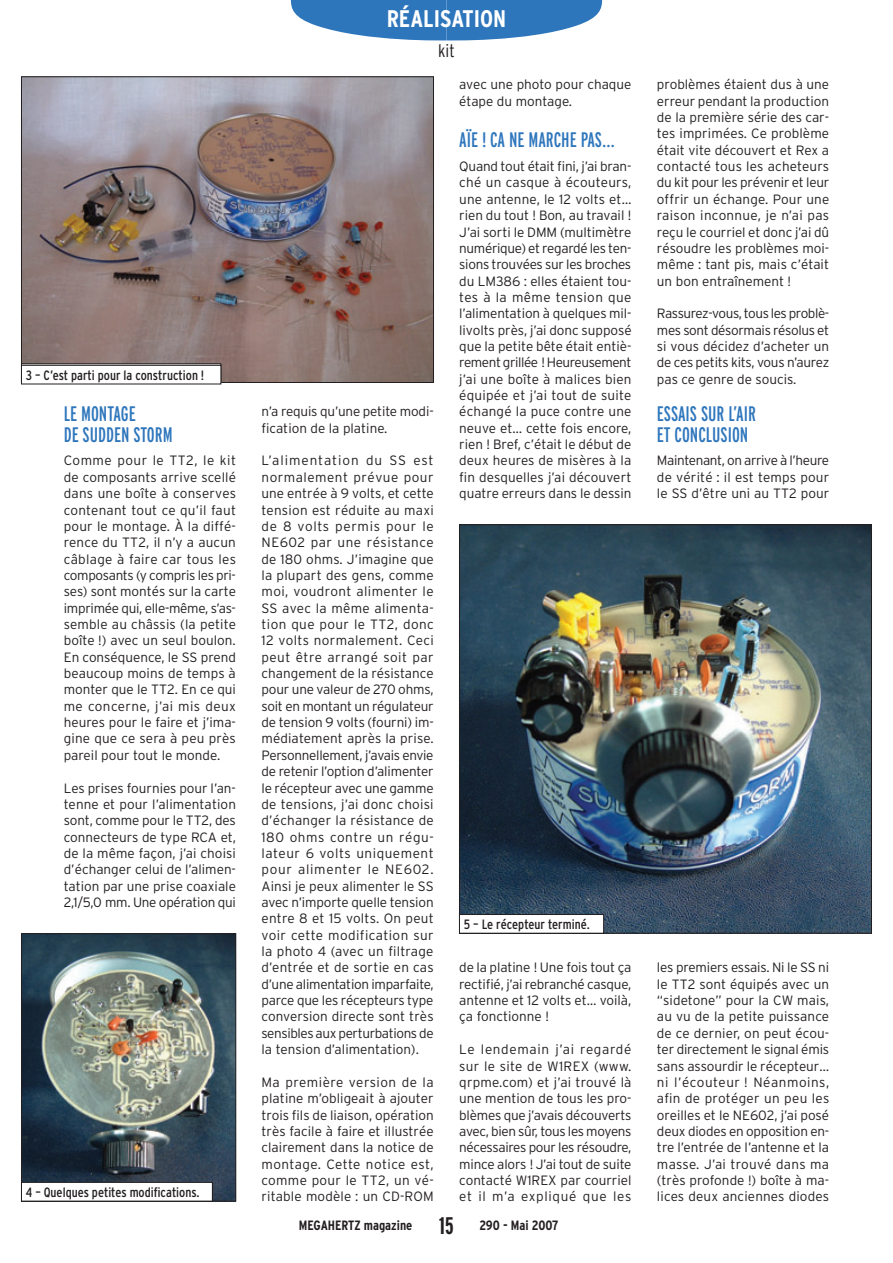
<style>
.page{position:relative;width:893px;height:1263px;background:#fff}
.page>*{position:absolute;margin:0;border:0;box-sizing:border-box;transform-origin:0 0}
.t1{font:700 condensed 24px "Interstate";color:#fff}
.t2{font:700 extra-condensed 24px "Interstate";color:#231f20}
.t3{font:extra-condensed 21px/20.9px "Interstate";color:#2e76bc}
.t4{font:300 condensed 18px "Interstate";color:#231f20}
.t5{font:300 13.5px/16.4px "Interstate";color:#231f20;text-align:justify}
.t6{font:condensed 13.5px "Interstate";color:#231f20}
.t7{font:700 condensed 13.5px "Interstate";color:#231f20}
</style>
<div class="page">
<svg style="left:291px;top:0;width:311px;height:41px"></svg>
<img style="left:23px;top:79px;width:409px;height:302px">
<img style="left:23px;top:935px;width:211px;height:264px">
<div style="left:21px;top:933px;width:215px;height:268px;border:1px solid #231f20"></div>
<img style="left:461px;top:526px;width:409px;height:405px">
<div style="left:21px;top:1182px;width:191px;height:19px;background:#fff"></div>
<div style="left:21px;top:1182px;width:192px;height:19px;border:1px solid #231f20"></div>
<div style="left:459px;top:914px;width:145px;height:19px;background:#fff"></div>
<div style="left:459px;top:914px;width:145px;height:19px;border:1px solid #231f20"></div>
<div style="left:21px;top:365px;width:200px;height:19px;background:#fff"></div>
<div style="left:21px;top:365px;width:200px;height:19px;border:1px solid #231f20"></div>
<p class="t6" style="left:26px;top:366px;width:174px">3 – C’est parti pour la construction</p>
<p class="t6" style="left:201px;top:367px;width:5px">!</p>
<h2 class="t3" style="left:64px;top:403px;width:111px">LE MONTAGE<br>DE SUDDEN STORM</h2>
<p class="t5" style="left:64px;top:452px;width:174px">Comme pour le TT2, le kit de composants arrive scellé dans une boîte à conserves contenant tout ce qu’il faut pour le montage. À la diffé&shy;rence du TT2, il n’y a aucun câblage à faire car tous les composants (y compris les pri&shy;ses) sont montés sur la carte imprimée qui, elle-même, s’as&shy;semble au châssis (la petite boîte !) avec un seul boulon.<br>En conséquence, le SS prend beaucoup moins de temps à monter que le TT2. En ce qui me concerne, j’ai mis deux heures pour le faire et j’ima&shy;gine que ce sera à peu près pareil pour tout le monde.</p>
<p class="t5" style="left:64px;top:779px;width:174px">Les prises fournies pour l’an&shy;tenne et pour l’alimentation sont, comme pour le TT2, des connecteurs de type RCA et, de la même façon, j’ai choisi d’échanger celui de l’alimen&shy;tation par une prise coaxiale 2,1/5,0 mm. Une opération qui</p>
<p class="t6" style="left:26px;top:1184px;width:175px">4 – Quelques petites modifications.</p>
<h1 class="t1" style="left:387px;top:5px;width:121px">réalisation</h1>
<h3 class="t4" style="left:438px;top:41px;width:18px">kit</h3>
<p class="t5" style="left:261px;top:403px;width:174px">n’a requis qu’une petite modi&shy;fication de la platine.</p>
<p class="t5" style="left:261px;top:452px;width:174px">L’alimentation du SS est normalement prévue pour une entrée à 9 volts, et cette tension est réduite au maxi de 8 volts permis pour le NE602 par une résistance de 180 ohms. J’imagine que la plupart des gens, comme moi, voudront alimenter le SS avec la même alimenta&shy;tion que pour le TT2, donc 12 volts normalement. Ceci peut être arrangé soit par changement de la résistance pour une valeur de 270 ohms, soit en montant un régulateur de tension 9 volts (fourni) im&shy;médiatement après la prise.<br>Personnellement, j’avais envie de retenir l’option d’alimenter le récepteur avec une gamme de tensions, j’ai donc choisi d’échanger la résistance de 180 ohms contre un régu&shy;lateur 6 volts uniquement pour alimenter le NE602.<br>Ainsi je peux alimenter le SS avec n’importe quelle tension entre 8 et 15 volts. On peut voir cette modification sur la photo 4 (avec un filtrage d’entrée et de sortie en cas d’une alimentation imparfaite, parce que les récepteurs type conversion directe sont très sensibles aux perturbations de la tension d’alimentation).</p>
<p class="t5" style="left:261px;top:1074px;width:174px">Ma première version de la platine m’obligeait à ajouter trois fils de liaison, opération très facile à faire et illustrée clairement dans la notice de montage. Cette notice est, comme pour le TT2, un vé&shy;ritable modèle : un CD-ROM</p>
<p class="t5" style="left:459px;top:76px;width:174px">avec une photo pour chaque étape du montage.</p>
<h2 class="t3" style="left:459px;top:130px;width:157px">AÏE ! CA NE MARCHE PAS…</h2>
<p class="t5" style="left:459px;top:158px;width:174px">Quand tout était fini, j’ai bran&shy;ché un casque à écouteurs, une antenne, le 12 volts et… rien du tout ! Bon, au travail !<br>J’ai sorti le DMM (multimètre numérique) et regardé les ten&shy;sions trouvées sur les broches du LM386 : elles étaient tou&shy;tes à la même tension que l’alimentation à quelques mil&shy;livolts près, j’ai donc supposé que la petite bête était entiè&shy;rement grillée ! Heureusement j’ai une boîte à malices bien équipée et j’ai tout de suite échangé la puce contre une neuve et… cette fois encore, rien ! Bref, c’était le début de deux heures de misères à la fin desquelles j’ai découvert quatre erreurs dans le dessin</p>
<p class="t6" style="left:464px;top:916px;width:128px">5 – Le récepteur terminé.</p>
<p class="t5" style="left:459px;top:959px;width:174px">de la platine ! Une fois tout ça rectifié, j’ai rebranché casque, antenne et 12 volts et… voilà, ça fonctionne !</p>
<p class="t5" style="left:459px;top:1041px;width:174px">Le lendemain j’ai regardé sur le site de W1REX (www. qrpme.com) et j’ai trouvé là une mention de tous les pro&shy;blèmes que j’avais découverts avec, bien sûr, tous les moyens nécessaires pour les résoudre, mince alors ! J’ai tout de suite contacté W1REX par courriel et il m’a expliqué que les</p>
<h1 class="t2" style="left:439px;top:1213px;width:16px">15</h1>
<p class="t7" style="left:299px;top:1218px;width:115px">MEGAHERTZ magazine</p>
<p class="t7" style="left:479px;top:1218px;width:81px">290 - Mai 2007</p>
<p class="t5" style="left:657px;top:76px;width:174px">problèmes étaient dus à une erreur pendant la production de la première série des car&shy;tes imprimées. Ce problème était vite découvert et Rex a contacté tous les acheteurs du kit pour les prévenir et leur offrir un échange. Pour une raison inconnue, je n’ai pas reçu le courriel et donc j’ai dû résoudre les problèmes moi&shy;même : tant pis, mais c’était un bon entraînement !</p>
<p class="t5" style="left:657px;top:305px;width:174px">Rassurez-vous, tous les problè&shy;mes sont désormais résolus et si vous décidez d’acheter un de ces petits kits, vous n’aurez pas ce genre de soucis.</p>
<h2 class="t3" style="left:657px;top:403px;width:100px">ESSAIS SUR L’AIR<br>ET CONCLUSION</h2>
<p class="t5" style="left:657px;top:452px;width:174px">Maintenant, on arrive à l’heure de vérité : il est temps pour le SS d’être uni au TT2 pour</p>
<p class="t5" style="left:657px;top:959px;width:174px">les premiers essais. Ni le SS ni le TT2 sont équipés avec un “sidetone” pour la CW mais, au vu de la petite puissance de ce dernier, on peut écou&shy;ter directement le signal émis sans assourdir le récepteur… ni l’écouteur ! Néanmoins, afin de protéger un peu les oreilles et le NE602, j’ai posé deux diodes en opposition en&shy;tre l’entrée de l’antenne et la masse. J’ai trouvé dans ma (très profonde !) boîte à ma&shy;lices deux anciennes diodes</p>
</div>
